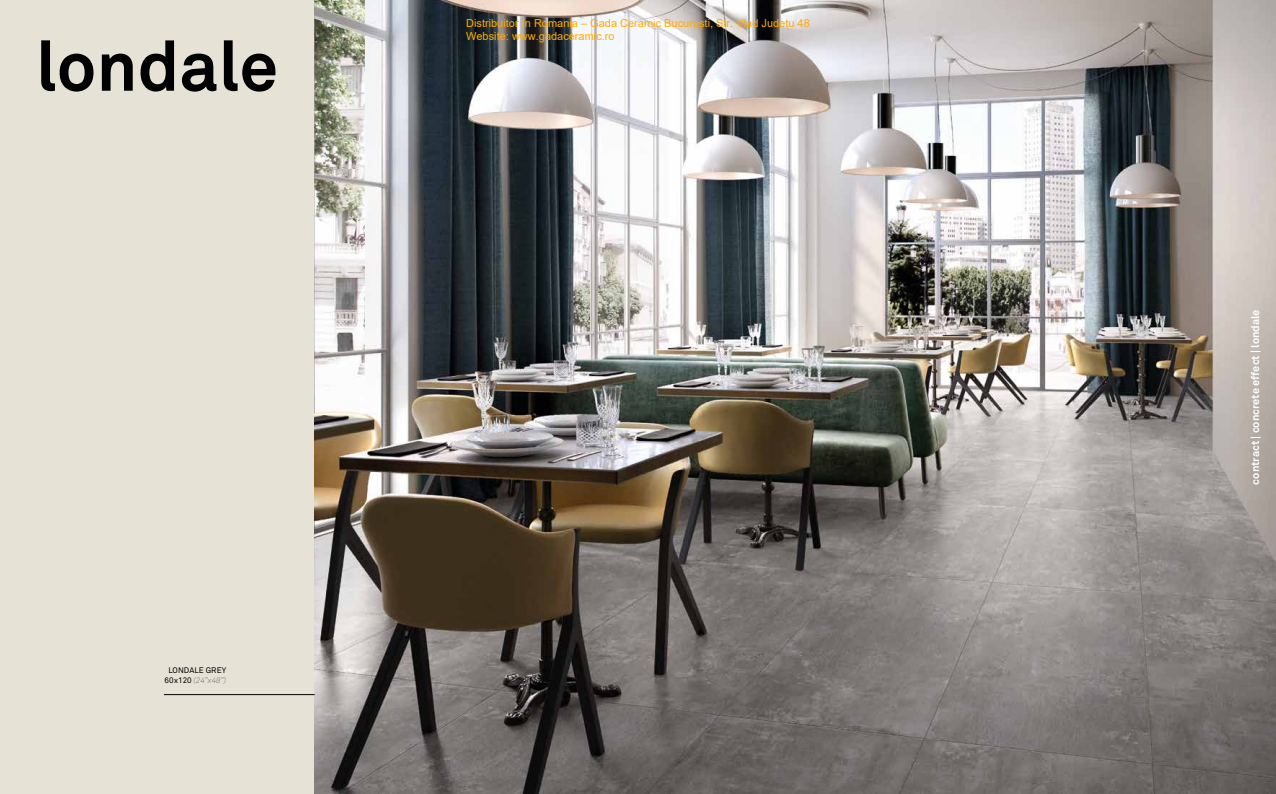
<style>
.page{position:relative;width:1276px;height:794px;background:#e6e3d6}
.page>*{position:absolute;margin:0;border:0;box-sizing:border-box;transform-origin:0 0}
.t1{font:700 69.7px "Akkurat Std";color:#000}
.t2{font:11px/13.2px "Arial";color:#ffab00}
.t3{font:700 11px "Akkurat Std";color:#fff}
.t4{font:8px/10px "Akkurat Std";letter-spacing:.01em;color:#000;text-align:center}
.s1{font-weight:300;font-style:italic;color:#6f6d69}
</style>
<div class="page">
<img style="left:315px;top:0;width:961px;height:794px">
<hr style="left:164px;top:694px;width:151px;height:1px;background:#000">
<h1 class="t1" style="left:36px;top:23px;width:244px">londale</h1>
<p class="t2" style="left:466px;top:16px;width:345px">Distribuitor în Romania – Gada Ceramic București, Str. Vlad Județu 48<br>Website: www.gadaceramic.ro</p>
<p class="t4" style="left:165px;top:665px;width:63px">LONDALE GREY<br>60x120 <span class="s1">(24”x48”)</span></p>
<p class="t3" style="left:1248px;top:484px;width:177px;rotate:-90deg">contract | concrete effect | londale</p>
</div>
